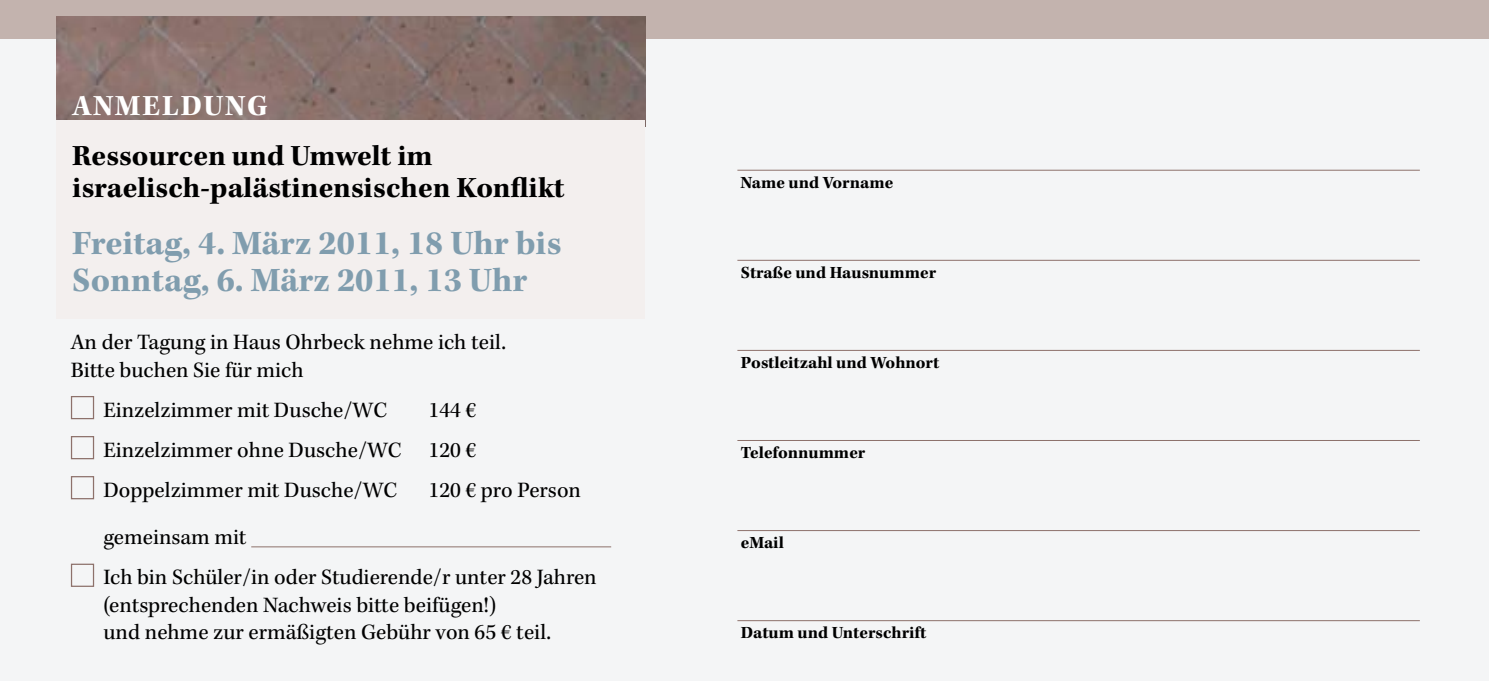
<style>
.page{position:relative;width:1489px;height:681px;background:#fff}
.page>*{position:absolute;margin:0;border:0;box-sizing:border-box;transform-origin:0 0}
.t1{font:700 35px/37.5px "Kepler Std";color:#809dae}
.t2{font:700 30px/32.5px "Kepler Std";color:#000}
.t3{font:700 30px "Kepler Std";letter-spacing:.06em;color:#fff}
.t4{font:22.5px/40px "Kepler Std";color:#000}
.t5{font:700 17.5px "Kepler Std";color:#000}
</style>
<div class="page">
<div style="left:0;top:0;width:1488px;height:57px;background:#c3b3ae"></div>
<div style="left:0;top:39px;width:1488px;height:641px;background:#f4f5f6"></div>
<img style="left:57px;top:17px;width:588px;height:103px">
<div style="left:57px;top:120px;width:588px;height:198px;background:#f3efee"></div>
<hr style="left:251px;top:546px;width:360px;height:1px;background:#8d716b">
<div style="left:71px;top:396px;width:23px;height:23px;border:1px solid #8d716b"></div>
<div style="left:71px;top:436px;width:23px;height:23px;border:1px solid #8d716b"></div>
<div style="left:71px;top:476px;width:23px;height:23px;border:1px solid #8d716b"></div>
<div style="left:71px;top:563px;width:23px;height:23px;border:1px solid #8d716b"></div>
<hr style="left:737px;top:170px;width:682px;height:1px;background:#8d716b">
<hr style="left:737px;top:260px;width:682px;height:1px;background:#8d716b">
<hr style="left:737px;top:350px;width:682px;height:1px;background:#8d716b">
<hr style="left:737px;top:440px;width:682px;height:1px;background:#8d716b">
<hr style="left:737px;top:530px;width:682px;height:1px;background:#8d716b">
<hr style="left:737px;top:620px;width:682px;height:1px;background:#8d716b">
<h2 class="t3" style="left:72px;top:88px;width:197px">ANMELDUNG</h2>
<h2 class="t2" style="left:72px;top:140px;width:494px">Ressourcen und Umwelt im israelisch-palästinensischen Konflikt</h2>
<h1 class="t1" style="left:72px;top:225px;width:491px">Freitag, 4. März 2011, 18 Uhr bis<br>Sonntag, 6. März 2011, 13 Uhr</h1>
<p class="t4" style="left:71px;top:329px;width:437px;line-height:27.5px">An der Tagung in Haus Ohrbeck nehme ich teil.<br>Bitte buchen Sie für mich</p>
<p class="t4" style="left:103px;top:390px;width:285px">Einzelzimmer mit Dusche/WC</p>
<p class="t4" style="left:103px;top:390px;width:374px;text-align:justify;text-indent:325px">144 € Einzelzimmer ohne Dusche/WC 120 € Doppelzimmer mit Dusche/WC</p>
<p class="t4" style="left:428px;top:470px;width:154px">120 € pro Person</p>
<p class="t4" style="left:103px;top:518px;width:494px">gemeinsam mit<br>Ich bin Schüler/in oder Studierende/r unter 28 Jahren</p>
<p class="t4" style="left:103px;top:591px;width:449px;line-height:27.5px">(entsprechenden Nachweis bitte beifügen!)<br>und nehme zur ermäßigten Gebühr von 65 € teil.</p>
<p class="t5" style="left:740px;top:172px;width:154px">Name und Vorname</p>
<p class="t5" style="left:741px;top:262px;width:197px">Straße und Hausnummer</p>
<p class="t5" style="left:741px;top:352px;width:200px">Postleitzahl und Wohnort</p>
<p class="t5" style="left:741px;top:442px;width:126px">Telefonnummer</p>
<p class="t5" style="left:741px;top:532px;width:44px">eMail</p>
<p class="t5" style="left:740px;top:622px;width:187px">Datum und Unterschrift</p>
</div>
